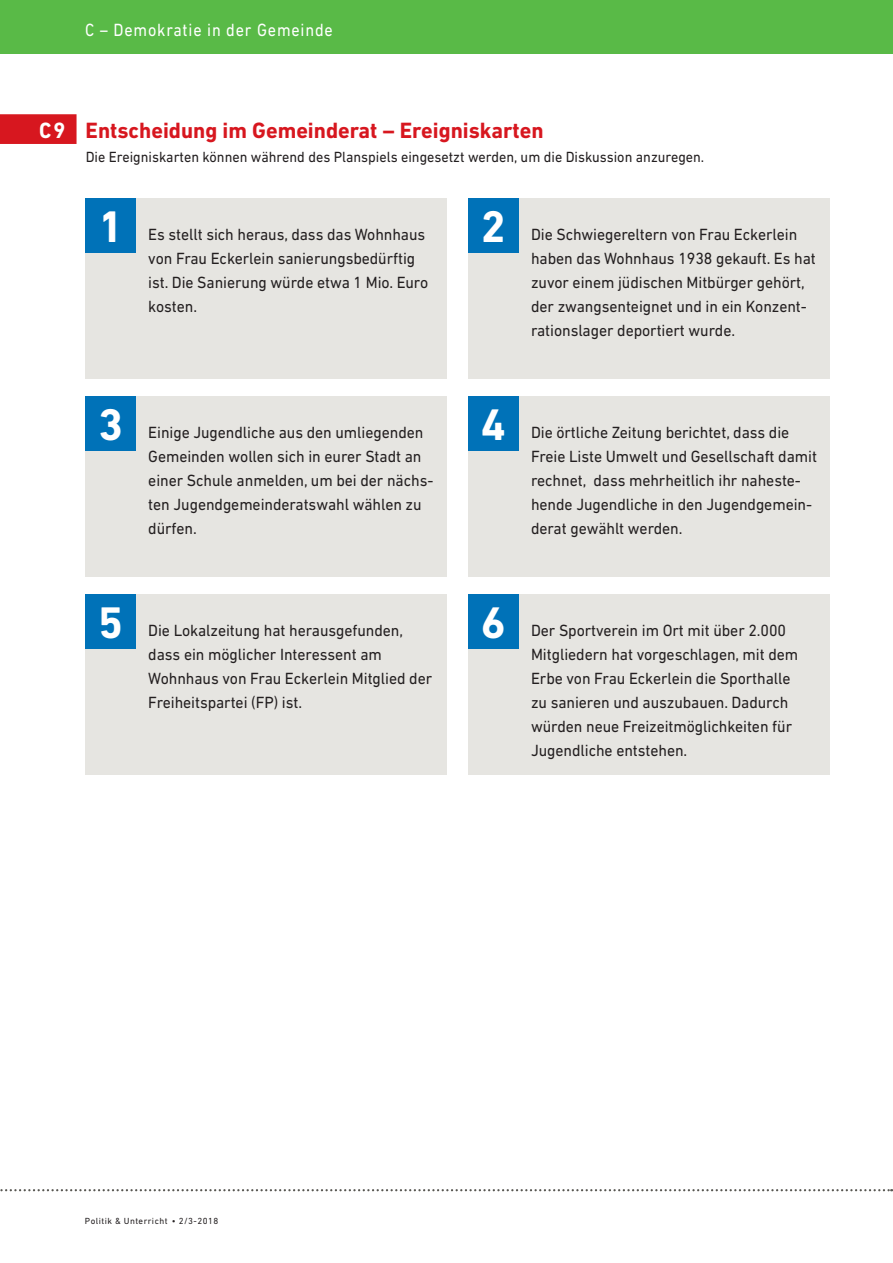
<style>
.page{position:relative;width:893px;height:1263px;background:#fff}
.page>*{position:absolute;margin:0;border:0;box-sizing:border-box;transform-origin:0 0}
.head_1_-_Zeile_1{font:700 45px "DIN Next LT Pro";color:#fff}
._3_head_MAT-START{font:700 22.5px "DIN Next LT Pro";color:#d7171f}
.Mark_ROT_links{font:700 22.5px "DIN Next LT Pro";color:#fff;scale:.95 1}
._0_Top-Titel_LI{font:18px "DIN Next LT Pro";letter-spacing:.05em;color:#fff;scale:.9 1}
._3_text_TEXTbeispiel{font:16.5px/24px "DIN Next LT Pro";letter-spacing:-.005em;color:#231f20;scale:.96 1}
._3_text_10-12{font:15px "DIN Next LT Pro";color:#231f20;scale:.95 1}
.t1{font:9px "DIN Next LT Pro";letter-spacing:.05em;color:#231f20}
</style>
<div class="page">
<div style="left:0;top:0;width:893px;height:54px;background:#59ba47"></div>
<div style="left:0;top:114px;width:77px;height:30px;background:#d7171f"></div>
<div style="left:86px;top:198px;width:361px;height:180px;background:#e6e5e1"></div>
<div style="left:468px;top:198px;width:362px;height:180px;background:#e6e5e1"></div>
<div style="left:86px;top:396px;width:361px;height:180px;background:#e6e5e1"></div>
<div style="left:468px;top:396px;width:362px;height:180px;background:#e6e5e1"></div>
<div style="left:86px;top:594px;width:361px;height:180px;background:#e6e5e1"></div>
<div style="left:468px;top:594px;width:362px;height:180px;background:#e6e5e1"></div>
<div style="left:86px;top:198px;width:50px;height:54px;background:#0072b8"></div>
<div style="left:468px;top:198px;width:50px;height:54px;background:#0072b8"></div>
<div style="left:86px;top:396px;width:50px;height:54px;background:#0072b8"></div>
<div style="left:468px;top:396px;width:50px;height:54px;background:#0072b8"></div>
<div style="left:86px;top:594px;width:50px;height:54px;background:#0072b8"></div>
<div style="left:468px;top:594px;width:50px;height:54px;background:#0072b8"></div>
<svg style="left:0;top:1189px;width:892px;height:2px"></svg>
<p class="_0_Top-Titel_LI" style="left:85px;top:20px;width:277px">C – Demokratie in der Gemeinde</p>
<p class="Mark_ROT_links" style="left:39px;top:117px;width:29px">C9</p>
<p class="_3_head_MAT-START" style="left:86px;top:117px;width:460px">Entscheidung im Gemeinderat – Ereigniskarten</p>
<p class="_3_text_10-12" style="left:86px;top:148px;width:653px">Die Ereigniskarten können während des Planspiels eingesetzt werden, um die Diskussion anzuregen.</p>
<p class="head_1_-_Zeile_1" style="left:98px;top:200px;width:27px">1</p>
<p class="head_1_-_Zeile_1" style="left:481px;top:200px;width:27px">2</p>
<p class="_3_text_TEXTbeispiel" style="left:148px;top:222px;width:293px">Es stellt sich heraus, dass das Wohnhaus von Frau Eckerlein sanierungsbedürftig ist. Die Sanierung würde etwa 1 Mio. Euro kosten.</p>
<p class="_3_text_TEXTbeispiel" style="left:531px;top:222px;width:298px">Die Schwiegereltern von Frau Eckerlein haben das Wohnhaus 1938 gekauft. Es hat zuvor einem jüdischen Mitbürger gehört, der zwangsenteignet und in ein Konzent&shy;rationslager deportiert wurde.</p>
<p class="head_1_-_Zeile_1" style="left:98px;top:398px;width:27px">3</p>
<p class="head_1_-_Zeile_1" style="left:481px;top:398px;width:27px">4</p>
<p class="_3_text_TEXTbeispiel" style="left:148px;top:420px;width:298px">Einige Jugendliche aus den umliegenden Gemeinden wollen sich in eurer Stadt an einer Schule anmelden, um bei der nächs&shy;ten Jugendgemeinderatswahl wählen zu dürfen.</p>
<p class="_3_text_TEXTbeispiel" style="left:531px;top:420px;width:299px">Die örtliche Zeitung berichtet, dass die Freie Liste Umwelt und Gesellschaft damit rechnet, dass mehrheitlich ihr naheste&shy;hende Jugendliche in den Jugendgemein&shy;derat gewählt werden.</p>
<p class="head_1_-_Zeile_1" style="left:98px;top:596px;width:27px">5</p>
<p class="head_1_-_Zeile_1" style="left:481px;top:596px;width:27px">6</p>
<p class="_3_text_TEXTbeispiel" style="left:148px;top:618px;width:297px">Die Lokalzeitung hat herausgefunden, dass ein möglicher Interessent am Wohnhaus von Frau Eckerlein Mitglied der Freiheitspartei (FP) ist.</p>
<p class="_3_text_TEXTbeispiel" style="left:531px;top:618px;width:280px">Der Sportverein im Ort mit über 2.000<br>Mitgliedern hat vorgeschlagen, mit dem Erbe von Frau Eckerlein die Sporthalle zu sanieren und auszubauen. Dadurch würden neue Freizeitmöglichkeiten für Jugendliche entstehen.</p>
<p class="t1" style="left:85px;top:1216px;width:135px">Politik &amp; Unterricht • 2/3-2018</p>
</div>
